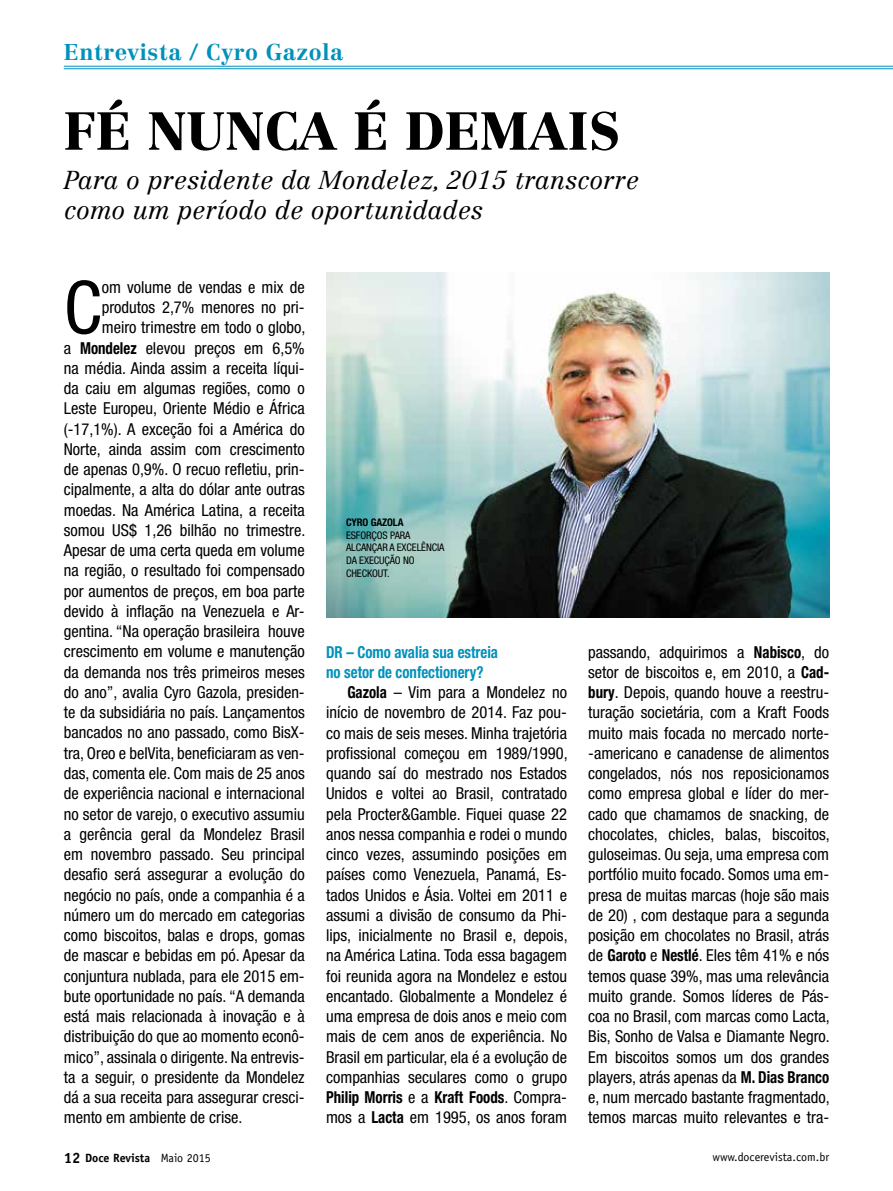
<style>
.page{position:relative;width:893px;height:1191px;background:#fff}
.page>*{position:absolute;margin:0;border:0;box-sizing:border-box;transform-origin:0 0}
.t1{font:condensed 73.2px "Helvetica Neue LT Pro";color:#000}
.t2{font:900 52.5px "Centennial LT Std";color:#000}
.t3{font:italic 300 25.5px/30.6px "Centennial LT Std";color:#000}
.t4{font:700 22.5px "Centennial LT Std";letter-spacing:.025em;color:#0091bb}
.t5{font:condensed 16.5px/20.2px "Helvetica Neue LT Pro";color:#000;text-align:justify}
.t6{font:700 condensed 16.5px "Helvetica Neue LT Pro";color:#0091bb;scale:.9 1}
.t7{font:700 condensed 16.5px "Helvetica Neue LT Pro";color:#000;scale:.9 1}
.t8{font:12px "Officina Sans";color:#000}
.t9{font:700 12px "Officina Sans";color:#000}
.t10{font:condensed 10.5px/12.6px "Helvetica Neue LT Pro";letter-spacing:-.01em;color:#000}
.t11{font:700 condensed 10.5px "Helvetica Neue LT Pro";letter-spacing:-.01em;color:#000}
.s1{font-weight:700}
.s2{font-weight:400}
.s3{font-size:15px}
</style>
<div class="page">
<hr style="left:64px;top:66px;width:829px;height:1px;background:#0091bb">
<hr style="left:64px;top:68px;width:829px;height:1px;background:#0091bb">
<img style="left:326px;top:273px;width:503px;height:344px">
<h3 class="t4" style="left:64px;top:39px;width:281px">Entrevista / Cyro Gazola</h3>
<h2 class="t2" style="left:64px;top:99px;width:558px">FÉ NUNCA É DEMAIS</h2>
<h3 class="t3" style="left:64px;top:164px;width:577px">Para o presidente da Mondelez, 2015 transcorre como um período de oportunidades</h3>
<h1 class="t1" style="left:64px;top:265px;width:40px">C</h1>
<p class="t5" style="left:102px;top:277px;width:204px">om volume de vendas e mix de</p>
<p class="t5" style="left:102px;top:297px;width:204px">produtos 2,7% menores no pri-</p>
<p class="t5" style="left:102px;top:317px;width:205px">meiro trimestre em todo o globo,</p>
<p class="t5" style="left:64px;top:337px;width:242px">a <span class="s1">Mondelez</span> elevou preços em 6,5%</p>
<p class="t5" style="left:64px;top:358px;width:242px">na média. Ainda assim a receita líqui-</p>
<p class="t5" style="left:64px;top:378px;width:242px">da caiu em algumas regiões, como o</p>
<p class="t5" style="left:64px;top:398px;width:242px">Leste Europeu, Oriente Médio e África</p>
<p class="t5" style="left:64px;top:418px;width:242px">(-17,1%). A exceção foi a América do</p>
<p class="t5" style="left:64px;top:439px;width:242px">Norte, ainda assim com crescimento</p>
<p class="t5" style="left:64px;top:459px;width:242px">de apenas 0,9%. O recuo refletiu, prin-</p>
<p class="t5" style="left:64px;top:479px;width:242px">cipalmente, a alta do dólar ante outras</p>
<p class="t5" style="left:64px;top:499px;width:242px">moedas. Na América Latina, a receita</p>
<p class="t5" style="left:64px;top:520px;width:243px">somou US$ 1,26 bilhão no trimestre.</p>
<p class="t5" style="left:64px;top:540px;width:242px">Apesar de uma certa queda em volume</p>
<p class="t5" style="left:64px;top:560px;width:242px">na região, o resultado foi compensado</p>
<p class="t5" style="left:64px;top:580px;width:242px">por aumentos de preços, em boa parte</p>
<p class="t5" style="left:64px;top:601px;width:242px">devido à inflação na Venezuela e Ar-</p>
<p class="t5" style="left:64px;top:621px;width:242px">gentina. “Na operação brasileira houve</p>
<p class="t5" style="left:64px;top:641px;width:242px">crescimento em volume e manutenção</p>
<p class="t5" style="left:64px;top:661px;width:242px">da demanda nos três primeiros meses</p>
<p class="t5" style="left:64px;top:682px;width:242px">do ano”, avalia Cyro Gazola, presiden-</p>
<p class="t5" style="left:64px;top:702px;width:242px">te da subsidiária no país. Lançamentos</p>
<p class="t5" style="left:64px;top:722px;width:242px">bancados no ano passado, como BisX-</p>
<p class="t5" style="left:64px;top:742px;width:242px">tra, Oreo e belVita, beneficiaram as ven-</p>
<p class="t5" style="left:64px;top:763px;width:242px">das, comenta ele. Com mais de 25 anos</p>
<p class="t5" style="left:64px;top:783px;width:242px">de experiência nacional e internacional</p>
<p class="t5" style="left:64px;top:803px;width:242px">no setor de varejo, o executivo assumiu</p>
<p class="t5" style="left:64px;top:823px;width:242px">a gerência geral da Mondelez Brasil</p>
<p class="t5" style="left:64px;top:844px;width:242px">em novembro passado. Seu principal</p>
<p class="t5" style="left:64px;top:864px;width:242px">desafio será assegurar a evolução do</p>
<p class="t5" style="left:64px;top:884px;width:242px">negócio no país, onde a companhia é a</p>
<p class="t5" style="left:64px;top:904px;width:242px">número um do mercado em categorias</p>
<p class="t5" style="left:64px;top:925px;width:242px">como biscoitos, balas e drops, gomas</p>
<p class="t5" style="left:64px;top:945px;width:242px">de mascar e bebidas em pó. Apesar da</p>
<p class="t5" style="left:64px;top:965px;width:242px">conjuntura nublada, para ele 2015 em-</p>
<p class="t5" style="left:64px;top:985px;width:242px">bute oportunidade no país. “A demanda</p>
<p class="t5" style="left:64px;top:1006px;width:242px">está mais relacionada à inovação e à</p>
<p class="t5" style="left:64px;top:1026px;width:242px">distribuição do que ao momento econô-</p>
<p class="t5" style="left:64px;top:1046px;width:242px">mico”, assinala o dirigente. Na entrevis-</p>
<p class="t5" style="left:64px;top:1066px;width:242px">ta a seguir, o presidente da Mondelez</p>
<p class="t5" style="left:64px;top:1087px;width:242px">dá a sua receita para assegurar cresci-</p>
<p class="t5" style="left:64px;top:1107px;width:180px">mento em ambiente de crise.</p>
<p class="t11" style="left:346px;top:516px;width:59px">CYRO GAZOLA</p>
<p class="t10" style="left:346px;top:528px;width:100px">ESFORÇOS PARA<br>ALCANÇAR A EXCELÊNCIA<br>DA EXECUÇÃO NO<br>CHECKOUT.</p>
<p class="t6" style="left:326px;top:641px;width:193px">DR – Como avalia sua estreia</p>
<p class="t6" style="left:326px;top:662px;width:176px">no setor de confectionery?</p>
<p class="t5" style="left:347px;top:682px;width:221px"><span class="s1">Gazola</span> – Vim para a Mondelez no</p>
<p class="t5" style="left:326px;top:702px;width:242px">início de novembro de 2014. Faz pou-</p>
<p class="t5" style="left:326px;top:722px;width:242px">co mais de seis meses. Minha trajetória</p>
<p class="t5" style="left:326px;top:742px;width:243px">profissional começou em 1989/1990,</p>
<p class="t5" style="left:326px;top:763px;width:242px">quando saí do mestrado nos Estados</p>
<p class="t5" style="left:326px;top:783px;width:242px">Unidos e voltei ao Brasil, contratado</p>
<p class="t5" style="left:326px;top:803px;width:242px">pela Procter&amp;Gamble. Fiquei quase 22</p>
<p class="t5" style="left:326px;top:823px;width:242px">anos nessa companhia e rodei o mundo</p>
<p class="t5" style="left:326px;top:844px;width:242px">cinco vezes, assumindo posições em</p>
<p class="t5" style="left:326px;top:864px;width:242px">países como Venezuela, Panamá, Es-</p>
<p class="t5" style="left:326px;top:884px;width:242px">tados Unidos e Ásia. Voltei em 2011 e</p>
<p class="t5" style="left:326px;top:904px;width:242px">assumi a divisão de consumo da Phi-</p>
<p class="t5" style="left:326px;top:925px;width:243px">lips, inicialmente no Brasil e, depois,</p>
<p class="t5" style="left:326px;top:945px;width:242px">na América Latina. Toda essa bagagem</p>
<p class="t5" style="left:326px;top:965px;width:242px">foi reunida agora na Mondelez e estou</p>
<p class="t5" style="left:326px;top:985px;width:242px">encantado. Globalmente a Mondelez é</p>
<p class="t5" style="left:326px;top:1006px;width:242px">uma empresa de dois anos e meio com</p>
<p class="t5" style="left:326px;top:1026px;width:242px">mais de cem anos de experiência. No</p>
<p class="t5" style="left:326px;top:1046px;width:242px">Brasil em particular, ela é a evolução de</p>
<p class="t5" style="left:326px;top:1066px;width:242px">companhias seculares como o grupo</p>
<p class="t7" style="left:326px;top:1087px;width:269px">Philip Morris <span class="s2">e a</span> Kraft Foods<span class="s2">. Compra-</span></p>
<p class="t5" style="left:326px;top:1107px;width:242px">mos a <span class="s1">Lacta</span> em 1995, os anos foram</p>
<p class="t5" style="left:588px;top:641px;width:243px">passando, adquirimos a <span class="s1">Nabisco</span>, do setor de biscoitos e, em 2010, a <span class="s1">Cad&shy;bury</span>. Depois, quando houve a reestru&shy;turação societária, com a Kraft Foods muito mais focada no mercado norte--americano e canadense de alimentos congelados, nós nos reposicionamos como empresa global e líder do mer&shy;cado que chamamos de snacking, de chocolates, chicles, balas, biscoitos, guloseimas. Ou seja, uma empresa com portfólio muito focado. Somos uma em&shy;presa de muitas marcas (hoje são mais de 20) , com destaque para a segunda posição em chocolates no Brasil, atrás de <span class="s1">Garoto</span> e <span class="s1">Nestlé</span>. Eles têm 41% e nós temos quase 39%, mas uma relevância muito grande. Somos líderes de Pás&shy;coa no Brasil, com marcas como Lacta, Bis, Sonho de Valsa e Diamante Negro.<br>Em biscoitos somos um dos grandes players, atrás apenas da <span class="s1">M. Dias Branco </span>e, num mercado bastante fragmentado, temos marcas muito relevantes e tra-</p>
<p class="t9" style="left:64px;top:1150px;width:149px"><span class="s3">12</span> Doce Revista <span class="s2">Maio 2015</span></p>
<p class="t8" style="left:712px;top:1150px;width:118px">www.docerevista.com.br</p>
</div>
